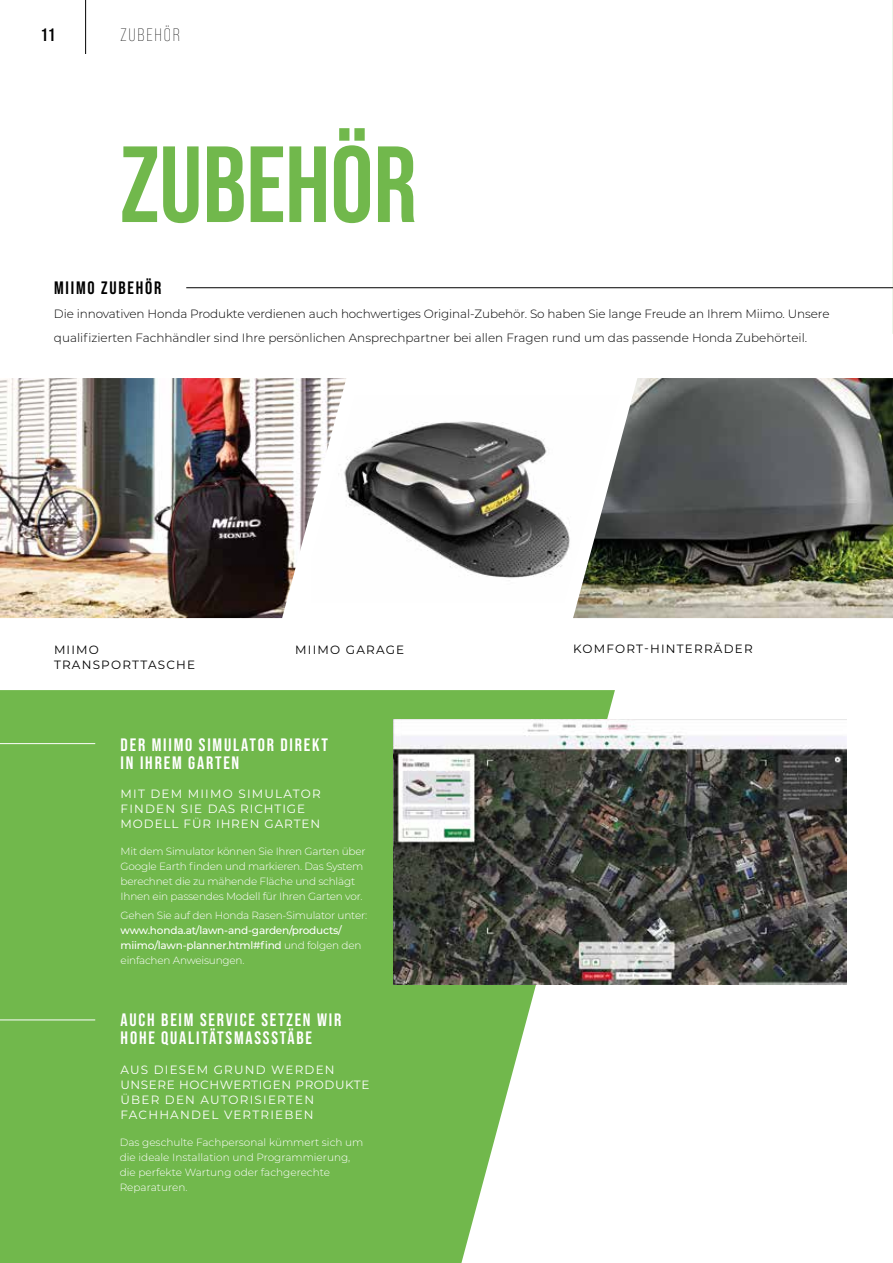
<style>
.page{position:relative;width:893px;height:1263px;background:#fff}
.page>*{position:absolute;margin:0;border:0;box-sizing:border-box;transform-origin:0 0}
.t1{font:700 108px "Bebas Neue Pro";color:#71b84c}
.t2{font:700 18px/18px "Bebas Neue Pro";letter-spacing:.1em;color:#fff}
.t3{font:700 18px "Bebas Neue Pro";letter-spacing:.1em;color:#000}
.t4{font:300 18px "Bebas Neue Pro";letter-spacing:.1em;color:#000}
.t5{font:300 12px/24px "Montserrat";letter-spacing:-.01em;color:#000}
.t6{font:12px/15px "Montserrat";letter-spacing:.1em;color:#fff}
.t7{font:12px/15px "Montserrat";letter-spacing:.075em;color:#fff}
.t8{font:12px/15px "Montserrat";letter-spacing:.1em;color:#000}
.t9{font:300 10.5px/15px "Montserrat";letter-spacing:-.02em;color:#fff}
.t10{font:300 10.5px/15px "Montserrat";color:#fff}
.t11{font:500 10.5px/15px "Montserrat";letter-spacing:-.02em;color:#fff}
.s1{font-weight:300}
</style>
<div class="page">
<hr style="left:186px;top:287px;width:707px;height:1px;background:#000">
<svg style="left:0;top:690px;width:615px;height:573px;background:#80bf60"></svg>
<img style="left:573px;top:378px;width:320px;height:240px">
<hr style="left:0;top:743px;width:95px;height:1px;background:#fff">
<img style="left:393px;top:720px;width:453px;height:265px">
<hr style="left:0;top:1019px;width:95px;height:1px;background:#fff">
<img style="left:0;top:378px;width:346px;height:240px">
<img style="left:312px;top:396px;width:307px;height:206px">
<hr style="left:85px;top:0;width:1px;height:54px;background:#000">
<h2 class="t3" style="left:42px;top:25px;width:14px">11</h2>
<h2 class="t4" style="left:120px;top:25px;width:61px">ZUBEHÖR</h2>
<h1 class="t1" style="left:120px;top:123px;width:298px">ZUBEHÖR</h1>
<h2 class="t3" style="left:54px;top:277px;width:109px">MIIMO ZUBEHÖR</h2>
<p class="t5" style="left:54px;top:301px;width:777px">Die innovativen Honda Produkte verdienen auch hochwertiges Original-Zubehör. So haben Sie lange Freude an Ihrem Miimo. Unsere qualifizierten Fachhändler sind Ihre persönlichen Ansprechpartner bei allen Fragen rund um das passende Honda Zubehörteil.</p>
<p class="t8" style="left:54px;top:642px;width:143px">MIIMO<br>TRANSPORTTASCHE</p>
<p class="t8" style="left:295px;top:642px;width:110px">MIIMO GARAGE</p>
<h2 class="t2" style="left:121px;top:736px;width:209px">DER MIIMO SIMULATOR DIREKT<br>IN IHREM GARTEN</h2>
<p class="t7" style="left:121px;top:786px;width:202px">MIT DEM MIIMO SIMULATOR<br>FINDEN SIE DAS RICHTIGE<br>MODELL FÜR IHREN GARTEN</p>
<p class="t9" style="left:121px;top:843px;width:246px">Mit dem Simulator können Sie Ihren Garten über Google Earth finden und markieren. Das System berechnet die zu mähende Fläche und schlägt Ihnen ein passendes Modell für Ihren Garten vor.</p>
<p class="t9" style="left:121px;top:908px;width:248px">Gehen Sie auf den Honda Rasen-Simulator unter:</p>
<p class="t11" style="left:121px;top:923px;width:242px">www.honda.at/lawn-and-garden/products/ miimo/lawn-planner.html#find <span class="s1">und folgen den einfachen Anweisungen.</span></p>
<h2 class="t2" style="left:121px;top:1011px;width:222px">AUCH BEIM SERVICE SETZEN WIR<br>HOHE QUALITÄTSMASSSTÄBE</h2>
<p class="t6" style="left:120px;top:1062px;width:250px">AUS DIESEM GRUND WERDEN<br>UNSERE HOCHWERTIGEN PRODUKTE<br>ÜBER DEN AUTORISIERTEN<br>FACHHANDEL VERTRIEBEN</p>
<p class="t10" style="left:120px;top:1135px;width:245px">Das geschulte Fachpersonal kümmert sich um die ideale Installation und Programmierung, die perfekte Wartung oder fachgerechte Reparaturen.</p>
<p class="t8" style="left:573px;top:641px;width:181px">KOMFORT-HINTERRÄDER</p>
</div>
